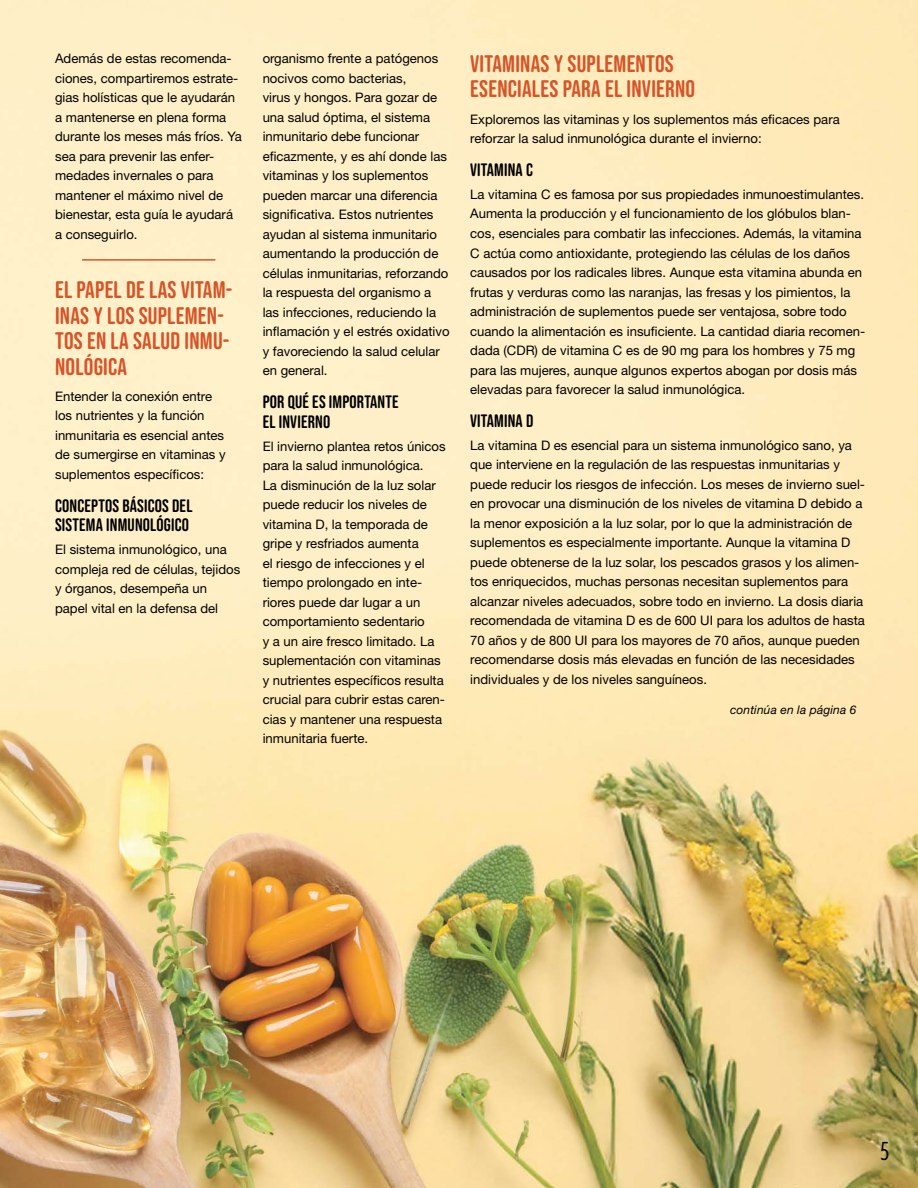
<style>
.page{position:relative;width:918px;height:1188px;background:#fff}
.page>*{position:absolute;margin:0;border:0;box-sizing:border-box;transform-origin:0 0}
.t1{font:24px/25.5px "Bebas Neue Rounded";letter-spacing:.01em;color:#d75429}
.t2{font:300 condensed 24px "Futura Std";color:#000}
.t3{font:18px/19.5px "Bebas Neue Rounded";letter-spacing:.01em;color:#000}
.t4{font:13.2px/19.5px "Helvetica Neue LT Std";color:#000}
.t5{font:italic 12px "Helvetica Neue LT Std";letter-spacing:.01em;color:#000}
</style>
<div class="page">
<img style="left:0;top:0;width:918px;height:1188px">
<hr style="left:82px;top:259px;width:133px;height:2px;background:#d75429">
<p class="t4" style="left:55px;top:49px;width:188px">Además de estas recomenda&shy;ciones, compartiremos estrate&shy;gias holísticas que le ayudarán a mantenerse en plena forma durante los meses más fríos. Ya sea para prevenir las enfer&shy;medades invernales o para mantener el máximo nivel de bienestar, esta guía le ayudará a conseguirlo.</p>
<h1 class="t1" style="left:55px;top:277px;width:179px">EL PAPEL DE LAS VITAM-<br>INAS Y LOS SUPLEMEN-<br>TOS EN LA SALUD INMU-<br>NOLÓGICA</h1>
<p class="t4" style="left:55px;top:386px;width:172px">Entender la conexión entre los nutrientes y la función inmunitaria es esencial antes de sumergirse en vitaminas y suplementos específicos:</p>
<h2 class="t3" style="left:55px;top:496px;width:139px">CONCEPTOS BÁSICOS DEL<br>SISTEMA INMUNOLÓGICO</h2>
<p class="t4" style="left:55px;top:539px;width:187px">El sistema inmunológico, una compleja red de células, tejidos y órganos, desempeña un papel vital en la defensa del</p>
<p class="t4" style="left:263px;top:49px;width:188px">organismo frente a patógenos nocivos como bacterias,<br>virus y hongos. Para gozar de una salud óptima, el sistema inmunitario debe funcionar eficazmente, y es ahí donde las vitaminas y los suplementos pueden marcar una diferencia significativa. Estos nutrientes ayudan al sistema inmunitario aumentando la producción de células inmunitarias, reforzando la respuesta del organismo a las infecciones, reduciendo la inflamación y el estrés oxidativo y favoreciendo la salud celular en general.</p>
<h2 class="t3" style="left:263px;top:392px;width:138px">POR QUÉ ES IMPORTANTE<br>EL INVIERNO</h2>
<p class="t4" style="left:263px;top:436px;width:185px">El invierno plantea retos únicos para la salud inmunológica.<br>La disminución de la luz solar puede reducir los niveles de vitamina D, la temporada de gripe y resfriados aumenta<br>el riesgo de infecciones y el tiempo prolongado en inte&shy;riores puede dar lugar a un comportamiento sedentario<br>y a un aire fresco limitado. La suplementación con vitaminas y nutrientes específicos resulta crucial para cubrir estas caren&shy;cias y mantener una respuesta inmunitaria fuerte.</p>
<h1 class="t1" style="left:470px;top:51px;width:226px">VITAMINAS Y SUPLEMENTOS<br>ESENCIALES PARA EL INVIERNO</h1>
<p class="t4" style="left:470px;top:109px;width:371px">Exploremos las vitaminas y los suplementos más eficaces para reforzar la salud inmunológica durante el invierno:</p>
<h2 class="t3" style="left:470px;top:160px;width:64px">VITAMINA C</h2>
<p class="t4" style="left:470px;top:184px;width:397px">La vitamina C es famosa por sus propiedades inmunoestimulantes.<br>Aumenta la producción y el funcionamiento de los glóbulos blan&shy;cos, esenciales para combatir las infecciones. Además, la vitamina C actúa como antioxidante, protegiendo las células de los daños causados por los radicales libres. Aunque esta vitamina abunda en frutas y verduras como las naranjas, las fresas y los pimientos, la administración de suplementos puede ser ventajosa, sobre todo cuando la alimentación es insuficiente. La cantidad diaria recomen&shy;dada (CDR) de vitamina C es de 90 mg para los hombres y 75 mg para las mujeres, aunque algunos expertos abogan por dosis más elevadas para favorecer la salud inmunológica.</p>
<h2 class="t3" style="left:470px;top:411px;width:65px">VITAMINA D</h2>
<p class="t4" style="left:470px;top:435px;width:396px">La vitamina D es esencial para un sistema inmunológico sano, ya que interviene en la regulación de las respuestas inmunitarias y puede reducir los riesgos de infección. Los meses de invierno suel&shy;en provocar una disminución de los niveles de vitamina D debido a la menor exposición a la luz solar, por lo que la administración de suplementos es especialmente importante. Aunque la vitamina D puede obtenerse de la luz solar, los pescados grasos y los alimen&shy;tos enriquecidos, muchas personas necesitan suplementos para alcanzar niveles adecuados, sobre todo en invierno. La dosis diaria recomendada de vitamina D es de 600 UI para los adultos de hasta 70 años y de 800 UI para los mayores de 70 años, aunque pueden recomendarse dosis más elevadas en función de las necesidades individuales y de los niveles sanguíneos.</p>
<p class="t5" style="left:730px;top:702px;width:128px">continúa en la página 6</p>
<h1 class="t2" style="left:880px;top:1136px;width:11px">5</h1>
</div>
